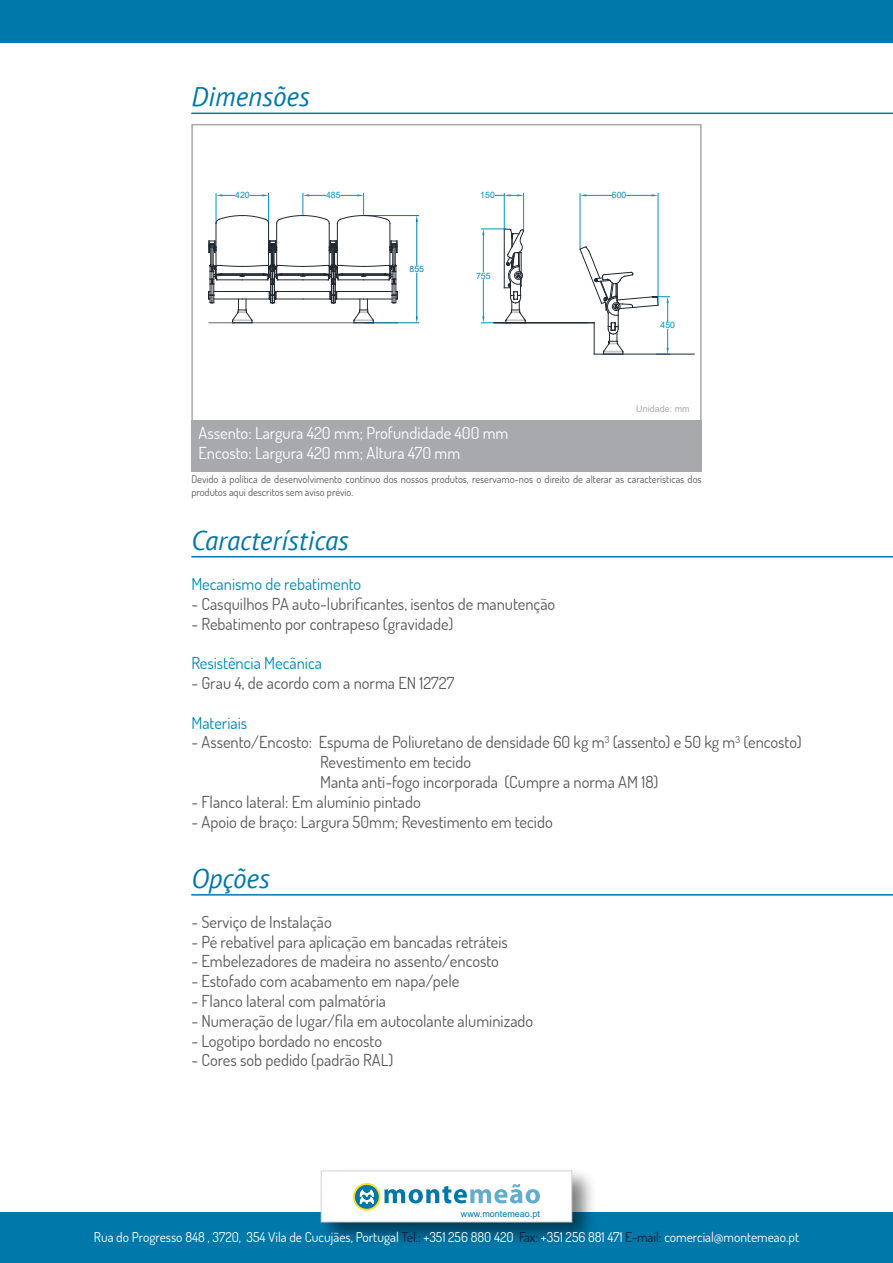
<style>
.page{position:relative;width:893px;height:1263px;background:#fff}
.page>*{position:absolute;margin:0;border:0;box-sizing:border-box;transform-origin:0 0}
.t1{font:italic 27px "PT Sans";color:#0078a9}
.t2{font:16.5px/19.8px "Dosis";color:#58595b}
.t3{font:16.5px/19.8px "Dosis";color:#fff}
.t4{font:16.5px "Dosis";color:#008bb8}
.t5{font:13.5px "Dosis";color:#fff}
.t6{font:10.5px/12.6px "Dosis";color:#58595b}
.t7{font:9px "Arial";color:#0078a9}
.t8{font:9px "Arial";color:#a7a9ac}
.t9{font:8.7px "Arial";color:#0091c9}
.t10{font:8.7px "Arial";color:#007ca5}
.s1{color:#071a34}
</style>
<div class="page">
<hr style="left:191px;top:113px;width:702px;height:1px;background:#0078a9">
<hr style="left:191px;top:556px;width:702px;height:1px;background:#0078a9">
<hr style="left:191px;top:894px;width:702px;height:1px;background:#0078a9">
<div style="left:0;top:1212px;width:893px;height:51px;background:#0078a9"></div>
<div style="left:0;top:0;width:893px;height:43px;background:#0078a9"></div>
<div style="left:191px;top:420px;width:511px;height:51px;background:#a7a9ac"></div>
<div style="left:318px;top:1167px;width:279px;height:79px;background:#000;opacity:.5"></div>
<div style="left:321px;top:1171px;width:251px;height:51px;background:#fff;border:1px solid #d1d3d4"></div>
<svg style="left:353px;top:1183px;width:187px;height:28px"></svg>
<hr style="left:365px;top:215px;width:54px;height:1px;background:#007ca5">
<hr style="left:365px;top:322px;width:54px;height:1px;background:#007ca5">
<hr style="left:416px;top:222px;width:1px;height:43px;background:#007ca5">
<hr style="left:416px;top:273px;width:1px;height:43px;background:#007ca5">
<svg style="left:416px;top:216px;width:2px;height:6px"></svg>
<svg style="left:416px;top:316px;width:2px;height:7px"></svg>
<hr style="left:329px;top:224px;width:1px;height:54px;background:#212830">
<hr style="left:276px;top:224px;width:1px;height:54px;background:#212830">
<svg style="left:276px;top:193px;width:54px;height:31px"></svg>
<hr style="left:268px;top:224px;width:1px;height:54px;background:#212830">
<hr style="left:216px;top:224px;width:1px;height:54px;background:#212830">
<svg style="left:215px;top:193px;width:54px;height:31px"></svg>
<svg style="left:579px;top:246px;width:90px;height:109px"></svg>
<hr style="left:390px;top:224px;width:1px;height:54px;background:#212830">
<hr style="left:337px;top:224px;width:1px;height:54px;background:#212830">
<svg style="left:337px;top:193px;width:54px;height:31px"></svg>
<svg style="left:208px;top:241px;width:190px;height:82px"></svg>
<hr style="left:658px;top:193px;width:1px;height:111px;background:#0091c9">
<hr style="left:580px;top:193px;width:1px;height:55px;background:#0091c9">
<svg style="left:627px;top:194px;width:31px;height:2px"></svg>
<svg style="left:580px;top:194px;width:31px;height:2px"></svg>
<svg style="left:481px;top:228px;width:45px;height:95px"></svg>
<hr style="left:523px;top:193px;width:1px;height:36px;background:#0091c9">
<hr style="left:504px;top:193px;width:1px;height:35px;background:#0091c9">
<svg style="left:495px;top:194px;width:29px;height:2px"></svg>
<hr style="left:494px;top:322px;width:100px;height:1px;background:#212830">
<hr style="left:594px;top:323px;width:1px;height:31px;background:#212830">
<hr style="left:594px;top:354px;width:100px;height:1px;background:#212830">
<div style="left:191px;top:124px;width:511px;height:298px;border:2px solid #a7a9ac"></div>
<h1 class="t1" style="left:191px;top:80px;width:120px">Dimensões</h1>
<p class="t9" style="left:235px;top:189px;width:16px">420</p>
<p class="t9" style="left:326px;top:189px;width:16px">485</p>
<p class="t10" style="left:409px;top:263px;width:16px">855</p>
<p class="t9" style="left:480px;top:189px;width:16px">150</p>
<p class="t9" style="left:476px;top:270px;width:16px">755</p>
<p class="t3" style="left:199px;top:423px;width:311px">Assento: Largura 420 mm; Profundidade 400 mm<br>Encosto: Largura 420 mm; Altura 470 mm</p>
<p class="t9" style="left:612px;top:189px;width:16px">600</p>
<p class="t9" style="left:660px;top:319px;width:16px">450</p>
<p class="t8" style="left:636px;top:403px;width:55px">Unidade: mm</p>
<p class="t6" style="left:191px;top:473px;width:512px">Devido à política de desenvolvimento contínuo dos nossos produtos, reservamo-nos o direito de alterar as características dos produtos aqui descritos sem aviso prévio.</p>
<h1 class="t1" style="left:191px;top:524px;width:159px">Características</h1>
<p class="t4" style="left:191px;top:573px;width:171px">Mecanismo de rebatimento</p>
<p class="t2" style="left:191px;top:593px;width:365px">- Casquilhos PA auto-lubrificantes, isentos de manutenção</p>
<p class="t2" style="left:191px;top:613px;width:264px">- Rebatimento por contrapeso (gravidade)</p>
<p class="t4" style="left:191px;top:652px;width:132px">Resistência Mecânica</p>
<p class="t2" style="left:191px;top:672px;width:264px">- Grau 4, de acordo com a norma EN 12727</p>
<p class="t4" style="left:191px;top:712px;width:57px">Materiais</p>
<p class="t2" style="left:320px;top:732px;width:483px;text-indent:-129px">- Assento/Encosto: Espuma de Poliuretano de densidade 60 kg m<sup>3</sup> (assento) e 50 kg m<sup>3</sup> (encosto)<br>Revestimento em tecido<br>Manta anti-fogo incorporada (Cumpre a norma AM 18)</p>
<p class="t2" style="left:191px;top:791px;width:231px">- Flanco lateral: Em alumínio pintado</p>
<p class="t2" style="left:191px;top:811px;width:363px">- Apoio de braço: Largura 50mm; Revestimento em tecido</p>
<h1 class="t1" style="left:191px;top:862px;width:80px">Opções</h1>
<p class="t2" style="left:191px;top:911px;width:142px">- Serviço de Instalação</p>
<p class="t2" style="left:191px;top:931px;width:318px">- Pé rebatível para aplicação em bancadas retráteis</p>
<p class="t2" style="left:191px;top:951px;width:309px">- Embelezadores de madeira no assento/encosto</p>
<p class="t2" style="left:191px;top:971px;width:269px">- Estofado com acabamento em napa/pele</p>
<p class="t2" style="left:191px;top:991px;width:196px">- Flanco lateral com palmatória</p>
<p class="t2" style="left:191px;top:1010px;width:343px">- Numeração de lugar/fila em autocolante aluminizado</p>
<p class="t2" style="left:191px;top:1030px;width:192px">- Logotipo bordado no encosto</p>
<p class="t2" style="left:191px;top:1050px;width:203px">- Cores sob pedido (padrão RAL)</p>
<p class="t7" style="left:461px;top:1207px;width:81px">www.montemeao.pt</p>
<p class="t5" style="left:94px;top:1228px;width:707px">Rua do Progresso 848 , 3720, 354 Vila de Cucujães, Portugal <span class="s1">Tel.:</span> +351 256 880 420 <span class="s1">Fax:</span> +351 256 881 471 <span class="s1">E-mail:</span> comercial@montemeao.pt</p>
</div>
